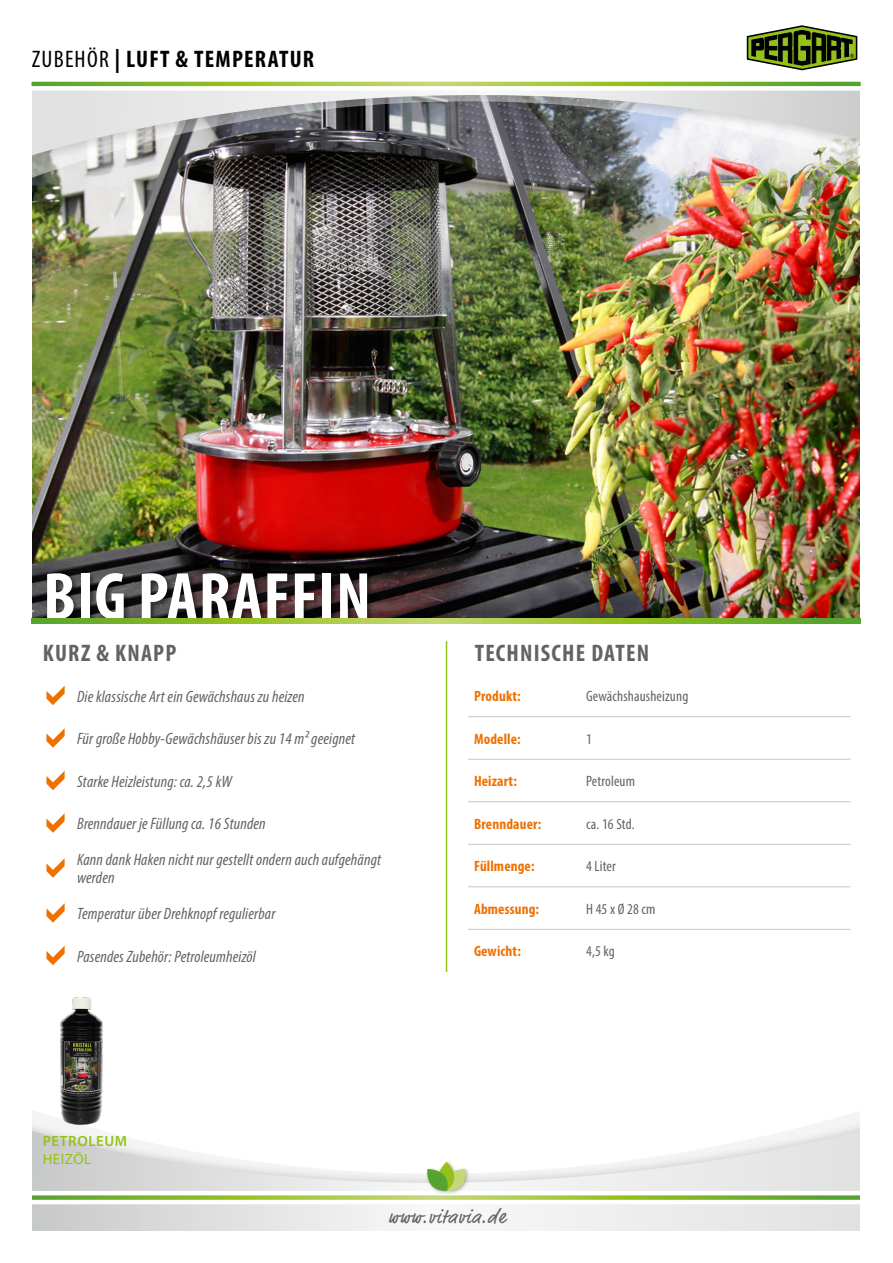
<style>
.page{position:relative;width:893px;height:1263px;background:#fff}
.page>*{position:absolute;margin:0;border:0;box-sizing:border-box;transform-origin:0 0}
.t1{font:700 condensed 67.5px "Myriad Pro";letter-spacing:.015em;color:#fff}
.t2{font:700 condensed 24px "Myriad Pro";letter-spacing:.05em;color:#636362}
.t3{font:700 condensed 24px "Myriad Pro";letter-spacing:.05em;color:#000}
.t4{font:19.5px "Market Pro";letter-spacing:.05em;color:#636362}
.t5{font:italic condensed 16.5px/36px "Myriad Pro";letter-spacing:.01em;color:#636362}
.t6{font:700 condensed 15px "Myriad Pro";letter-spacing:.01em;color:#ee7100}
.t7{font:condensed 15px "Myriad Pro";letter-spacing:.01em;color:#636362}
.t8{font:600 14.85px "Myriad Pro";letter-spacing:.04em;color:#94c11a}
.t9{font:14.85px "Myriad Pro";letter-spacing:.04em;color:#94c11a}
.s1{font-weight:400}
</style>
<div class="page">
<img style="left:32px;top:225px;width:829px;height:394px">
<svg style="left:32px;top:1111px;width:828px;height:120px"></svg>
<svg style="left:32px;top:1206px;width:828px;height:24px"></svg>
<img style="left:32px;top:193px;width:828px;height:32px">
<div style="left:14px;top:80px;width:879px;height:113px;background:#000;opacity:.15"></div>
<svg style="left:32px;top:93px;width:829px;height:63px;background:#a6a7aa"></svg>
<div style="left:0;top:0;width:32px;height:1263px;background:#fff"></div>
<div style="left:861px;top:0;width:32px;height:1263px;background:#fff"></div>
<hr style="left:446px;top:641px;width:1px;height:331px;background:#94c11a">
<div style="left:425px;top:1160px;width:45px;height:36px;background:#fff"></div>
<svg style="left:32px;top:1162px;width:828px;height:44px"></svg>
<div style="left:45px;top:572px;width:330px;height:55px;background:#000;opacity:.54"></div>
<svg style="left:46px;top:686px;width:19px;height:19px"></svg>
<svg style="left:46px;top:728px;width:19px;height:20px"></svg>
<svg style="left:46px;top:771px;width:19px;height:19px"></svg>
<svg style="left:46px;top:813px;width:19px;height:20px"></svg>
<svg style="left:46px;top:858px;width:19px;height:20px"></svg>
<svg style="left:46px;top:903px;width:19px;height:20px"></svg>
<svg style="left:46px;top:946px;width:19px;height:19px"></svg>
<hr style="left:468px;top:716px;width:112px;height:1px;background:#c5c6c6">
<hr style="left:580px;top:716px;width:270px;height:1px;background:#c5c6c6">
<hr style="left:468px;top:759px;width:112px;height:1px;background:#c5c6c6">
<hr style="left:580px;top:759px;width:270px;height:1px;background:#c5c6c6">
<hr style="left:468px;top:801px;width:112px;height:1px;background:#c5c6c6">
<hr style="left:580px;top:801px;width:270px;height:1px;background:#c5c6c6">
<hr style="left:468px;top:844px;width:112px;height:1px;background:#c5c6c6">
<hr style="left:580px;top:844px;width:270px;height:1px;background:#c5c6c6">
<hr style="left:468px;top:886px;width:112px;height:1px;background:#c5c6c6">
<hr style="left:580px;top:886px;width:270px;height:1px;background:#c5c6c6">
<hr style="left:468px;top:929px;width:112px;height:1px;background:#c5c6c6">
<hr style="left:580px;top:929px;width:270px;height:1px;background:#c5c6c6">
<img style="left:32px;top:997px;width:147px;height:146px">
<svg style="left:31px;top:25px;width:830px;height:68px"></svg>
<div style="left:28px;top:621px;width:834px;height:12px;background:#fff"></div>
<svg style="left:32px;top:619px;width:829px;height:4px;background:#8ebd38"></svg>
<h2 class="t3" style="left:32px;top:44px;width:284px"><span class="s1">ZUBEHÖR</span> | LUFT &amp; TEMPERATUR</h2>
<h1 class="t1" style="left:43px;top:554px;width:329px">BIG PARAFFIN</h1>
<h2 class="t2" style="left:43px;top:638px;width:135px">KURZ &amp; KNAPP</h2>
<h2 class="t2" style="left:475px;top:638px;width:176px">TECHNISCHE DATEN</h2>
<p class="t5" style="left:77px;top:678px;width:229px">Die klassische Art ein Gewächshaus zu heizen</p>
<p class="t5" style="left:77px;top:720px;width:280px">Für große Hobby-Gewächshäuser bis zu 14 m² geeignet</p>
<p class="t5" style="left:77px;top:763px;width:157px">Starke Heizleistung: ca. 2,5 kW</p>
<p class="t5" style="left:77px;top:805px;width:305px">Brenndauer je Füllung ca. 16 Stunden<br>Kann dank Haken nicht nur gestellt ondern auch aufgehängt</p>
<p class="t5" style="left:77px;top:859px;width:200px">werden<br>Temperatur über Drehknopf regulierbar</p>
<p class="t5" style="left:77px;top:938px;width:180px">Pasendes Zubehör: Petroleumheizöl</p>
<p class="t8" style="left:43px;top:1132px;width:86px">PETROLEUM</p>
<p class="t9" style="left:43px;top:1150px;width:50px">HEIZÖL</p>
<p class="t6" style="left:474px;top:687px;width:48px">Produkt:</p>
<p class="t7" style="left:586px;top:687px;width:104px">Gewächshausheizung</p>
<p class="t6" style="left:474px;top:729px;width:48px">Modelle:</p>
<p class="t7" style="left:586px;top:729px;width:7px">1</p>
<p class="t6" style="left:474px;top:772px;width:44px">Heizart:</p>
<p class="t7" style="left:586px;top:772px;width:50px">Petroleum</p>
<p class="t6" style="left:474px;top:814px;width:69px">Brenndauer:</p>
<p class="t7" style="left:586px;top:815px;width:50px">ca. 16 Std.</p>
<p class="t6" style="left:474px;top:857px;width:62px">Füllmenge:</p>
<p class="t7" style="left:586px;top:857px;width:31px">4 Liter</p>
<p class="t6" style="left:474px;top:899px;width:66px">Abmessung:</p>
<p class="t7" style="left:586px;top:900px;width:71px">H 45 x Ø 28 cm</p>
<p class="t6" style="left:474px;top:942px;width:48px">Gewicht:</p>
<p class="t7" style="left:586px;top:942px;width:30px">4,5 kg</p>
<p class="t4" style="left:388px;top:1203px;width:118px">www.vitavia.de</p>
</div>
